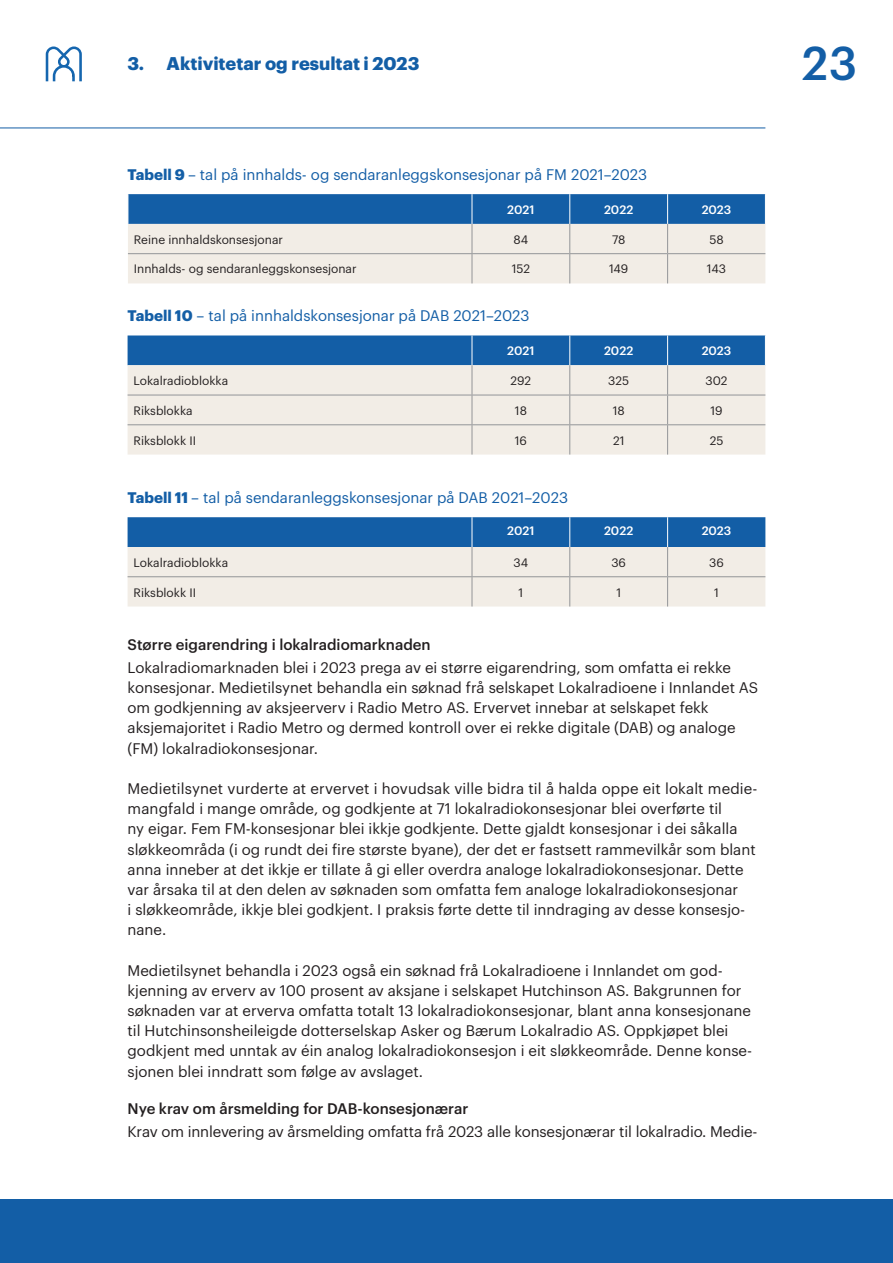
<style>
.page{position:relative;width:893px;height:1263px;background:#fff}
.page>*{position:absolute;margin:0;border:0;box-sizing:border-box;transform-origin:0 0}
.t1{font:500 46.5px "Graphik";color:#135ea6}
.t2{font:700 18px "Graphik";color:#135ea6}
.Brødtekst{font:15px/20.2px "Graphik";color:#231f20}
.Tabell_heading{font:15px "Graphik";color:#135ea6}
.Mellomtittel{font:500 15px "Graphik";color:#231f20}
.Tabell{font:12px "Graphik";color:#231f20}
.Tabell-2{font:500 12px "Graphik";color:#fff}
.s1{font-weight:700}
</style>
<div class="page">
<div style="left:0;top:1199px;width:893px;height:64px;background:#135ea6"></div>
<svg style="left:46px;top:46px;width:36px;height:35px"></svg>
<hr style="left:0;top:128px;width:765px;height:1px;background:#135ea6">
<svg style="left:128px;top:194px;width:637px;height:89px;background:#a7bccf"></svg>
<div style="left:128px;top:335px;width:637px;height:30px;background:#135ea6"></div>
<div style="left:128px;top:365px;width:637px;height:90px;background:#f2ede6"></div>
<hr style="left:472px;top:335px;width:1px;height:30px;background:#fff">
<hr style="left:569px;top:335px;width:1px;height:30px;background:#fff">
<hr style="left:667px;top:335px;width:1px;height:30px;background:#fff">
<hr style="left:472px;top:365px;width:1px;height:30px;background:#939598">
<hr style="left:569px;top:365px;width:1px;height:30px;background:#939598">
<hr style="left:667px;top:365px;width:1px;height:30px;background:#939598">
<hr style="left:128px;top:395px;width:344px;height:1px;background:#939598">
<hr style="left:472px;top:395px;width:98px;height:1px;background:#939598">
<svg style="left:472px;top:395px;width:1px;height:29px"></svg>
<hr style="left:570px;top:395px;width:98px;height:1px;background:#939598">
<svg style="left:569px;top:395px;width:1px;height:29px"></svg>
<hr style="left:668px;top:395px;width:97px;height:1px;background:#939598">
<svg style="left:667px;top:395px;width:1px;height:29px"></svg>
<hr style="left:128px;top:424px;width:344px;height:1px;background:#939598">
<hr style="left:472px;top:424px;width:98px;height:1px;background:#939598">
<hr style="left:472px;top:425px;width:1px;height:30px;background:#939598">
<hr style="left:570px;top:424px;width:98px;height:1px;background:#939598">
<hr style="left:569px;top:425px;width:1px;height:30px;background:#939598">
<hr style="left:668px;top:424px;width:97px;height:1px;background:#939598">
<hr style="left:667px;top:425px;width:1px;height:30px;background:#939598">
<svg style="left:128px;top:517px;width:637px;height:89px;background:#a6bccf"></svg>
<p class="t2" style="left:128px;top:49px;width:293px">3. Aktivitetar og resultat i 2023</p>
<h1 class="t1" style="left:801px;top:28px;width:57px">23</h1>
<p class="Tabell_heading" style="left:128px;top:163px;width:521px"><span class="s1">Tabell 9</span> – tal på innhalds- og sendaranleggskonsesjonar på FM 2021–2023</p>
<p class="Tabell-2" style="left:507px;top:200px;width:29px">2021</p>
<p class="Tabell-2" style="left:604px;top:200px;width:31px">2022</p>
<p class="Tabell-2" style="left:702px;top:200px;width:31px">2023</p>
<p class="Tabell" style="left:134px;top:230px;width:151px">Reine innhaldskonsesjonar</p>
<p class="Tabell" style="left:514px;top:230px;width:16px">84</p>
<p class="Tabell" style="left:612px;top:230px;width:15px">78</p>
<p class="Tabell" style="left:709px;top:230px;width:16px">58</p>
<p class="Tabell" style="left:134px;top:260px;width:224px">Innhalds- og sendaranleggskonsesjonar</p>
<p class="Tabell" style="left:512px;top:260px;width:20px">152</p>
<p class="Tabell" style="left:609px;top:260px;width:21px">149</p>
<p class="Tabell" style="left:707px;top:260px;width:21px">143</p>
<p class="Tabell_heading" style="left:128px;top:305px;width:403px"><span class="s1">Tabell 10</span> – tal på innhaldskonsesjonar på DAB 2021–2023</p>
<p class="Tabell-2" style="left:507px;top:342px;width:29px">2021</p>
<p class="Tabell-2" style="left:604px;top:342px;width:31px">2022</p>
<p class="Tabell-2" style="left:702px;top:342px;width:31px">2023</p>
<p class="Tabell" style="left:134px;top:372px;width:96px">Lokalradioblokka</p>
<p class="Tabell" style="left:511px;top:372px;width:22px">292</p>
<p class="Tabell" style="left:608px;top:372px;width:22px">325</p>
<p class="Tabell" style="left:705px;top:372px;width:24px">302</p>
<p class="Tabell" style="left:134px;top:401px;width:61px">Riksblokka</p>
<p class="Tabell" style="left:515px;top:401px;width:14px">18</p>
<p class="Tabell" style="left:613px;top:401px;width:14px">18</p>
<p class="Tabell" style="left:710px;top:401px;width:14px">19</p>
<p class="Tabell" style="left:134px;top:431px;width:64px">Riksblokk II</p>
<p class="Tabell" style="left:515px;top:431px;width:14px">16</p>
<p class="Tabell" style="left:613px;top:431px;width:13px">21</p>
<p class="Tabell" style="left:710px;top:431px;width:15px">25</p>
<p class="Tabell_heading" style="left:128px;top:486px;width:442px"><span class="s1">Tabell 11</span> – tal på sendaranleggskonsesjonar på DAB 2021–2023</p>
<p class="Tabell-2" style="left:507px;top:522px;width:29px">2021</p>
<p class="Tabell-2" style="left:604px;top:522px;width:31px">2022</p>
<p class="Tabell-2" style="left:702px;top:522px;width:31px">2023</p>
<p class="Tabell" style="left:134px;top:553px;width:96px">Lokalradioblokka</p>
<p class="Tabell" style="left:514px;top:553px;width:16px">34</p>
<p class="Tabell" style="left:611px;top:553px;width:16px">36</p>
<p class="Tabell" style="left:709px;top:553px;width:16px">36</p>
<p class="Tabell" style="left:134px;top:583px;width:64px">Riksblokk II</p>
<p class="Tabell" style="left:518px;top:583px;width:6px">1</p>
<p class="Tabell" style="left:616px;top:583px;width:6px">1</p>
<p class="Tabell" style="left:714px;top:583px;width:6px">1</p>
<p class="Mellomtittel" style="left:128px;top:633px;width:305px">Større eigarendring i lokalradiomarknaden</p>
<p class="Brødtekst" style="left:128px;top:656px;width:632px">Lokalradiomarknaden blei i 2023 prega av ei større eigarendring, som omfatta ei rekke konsesjonar. Medietilsynet behandla ein søknad frå selskapet Lokalradioene i Innlandet AS om godkjenning av aksjeerverv i Radio Metro AS. Ervervet innebar at selskapet fekk aksjemajoritet i Radio Metro og dermed kontroll over ei rekke digitale (DAB) og analoge (FM) lokalradiokonsesjonar.</p>
<p class="Brødtekst" style="left:128px;top:777px;width:631px">Medietilsynet vurderte at ervervet i hovudsak ville bidra til å halda oppe eit lokalt medie&shy;mangfald i mange område, og godkjente at 71 lokalradiokonsesjonar blei overførte til<br>ny eigar. Fem FM-konsesjonar blei ikkje godkjente. Dette gjaldt konsesjonar i dei såkalla sløkkeområda (i og rundt dei fire største byane), der det er fastsett rammevilkår som blant anna inneber at det ikkje er tillate å gi eller overdra analoge lokalradiokonsesjonar. Dette var årsaka til at den delen av søknaden som omfatta fem analoge lokalradiokonsesjonar<br>i sløkkeområde, ikkje blei godkjent. I praksis førte dette til inndraging av desse konsesjo&shy;nane.</p>
<p class="Brødtekst" style="left:128px;top:959px;width:626px">Medietilsynet behandla i 2023 også ein søknad frå Lokalradioene i Innlandet om god&shy;kjenning av erverv av 100 prosent av aksjane i selskapet Hutchinson AS. Bakgrunnen for søknaden var at erverva omfatta totalt 13 lokalradiokonsesjonar, blant anna konsesjonane til Hutchinsonsheileigde dotterselskap Asker og Bærum Lokalradio AS. Oppkjøpet blei godkjent med unntak av éin analog lokalradiokonsesjon i eit sløkkeområde. Denne konse&shy;sjonen blei inndratt som følge av avslaget.</p>
<p class="Mellomtittel" style="left:128px;top:1097px;width:342px">Nye krav om årsmelding for DAB-konsesjonærar</p>
<p class="Brødtekst" style="left:128px;top:1120px;width:631px">Krav om innlevering av årsmelding omfatta frå 2023 alle konsesjonærar til lokalradio. Medie-</p>
</div>
